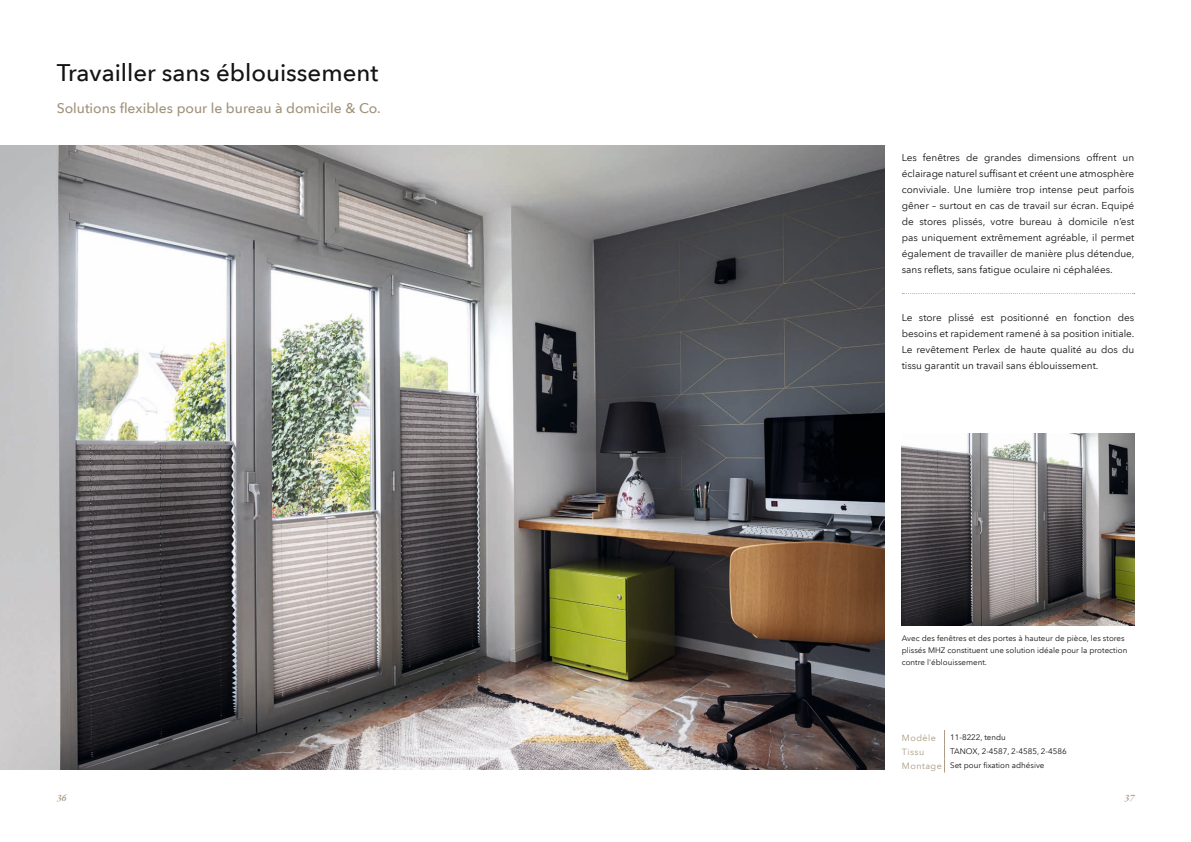
<style>
.page{position:relative;width:1191px;height:842px;background:#fff}
.page>*{position:absolute;margin:0;border:0;box-sizing:border-box;transform-origin:0 0}
.t1{font:500 24px "Avenir Next LT Com";color:#131413}
.t2{font:500 14px "Avenir Next LT Com";color:#a1937b}
.t3{font:10px/16px "Avenir Next LT Com";color:#131413;text-align:justify}
.t4{font:italic 600 10px "Garamond Premr Pro";color:#aa9b82}
.t5{font:9px "Avenir Next LT Com";letter-spacing:.05em;color:#aa9b82}
.t6{font:8px/12px "Avenir Next LT Com";color:#131413}
.s1{font-size:9px;color:#aa9b82}
</style>
<div class="page">
<img style="left:0;top:145px;width:884px;height:624px">
<img style="left:901px;top:433px;width:233px;height:192px">
<svg style="left:902px;top:293px;width:232px;height:1px"></svg>
<svg style="left:944px;top:730px;width:1px;height:42px"></svg>
<h1 class="t1" style="left:57px;top:58px;width:323px">Travailler sans éblouissement</h1>
<h2 class="t2" style="left:57px;top:100px;width:325px">Solutions flexibles pour le bureau à domicile &amp; Co.</h2>
<p class="t3" style="left:901px;top:150px;width:234px">Les fenêtres de grandes dimensions offrent un éclairage naturel suffisant et créent une atmosphère conviviale. Une lumière trop intense peut parfois gêner – surtout en cas de travail sur écran. Equipé de stores plissés, votre bureau à domicile n’est pas uniquement extrêmement agréable, il permet également de travailler de manière plus détendue, sans reflets, sans fatigue oculaire ni céphalées.</p>
<p class="t3" style="left:901px;top:310px;width:234px">Le store plissé est positionné en fonction des besoins et rapidement ramené à sa position initiale.<br>Le revêtement Perlex de haute qualité au dos du tissu garantit un travail sans éblouissement.</p>
<p class="t6" style="left:901px;top:632px;width:227px">Avec des fenêtres et des portes à hauteur de pièce, les stores plissés MHZ constituent une solution idéale pour la protection contre l'éblouissement.</p>
<p class="t5" style="left:902px;top:732px;width:36px">Modèle</p>
<p class="t6" style="left:950px;top:731px;width:57px">11-8222, tendu</p>
<p class="t5" style="left:902px;top:746px;width:24px">Tissu</p>
<p class="t6" style="left:902px;top:744px;width:166px;line-height:14.2px;text-indent:48px">TANOX, 2-4587, 2-4585, 2-4586<br><span class="s1">Montage</span> Set pour fixation adhésive</p>
<p class="t4" style="left:57px;top:792px;width:11px">36</p>
<p class="t4" style="left:1124px;top:792px;width:11px">37</p>
</div>
